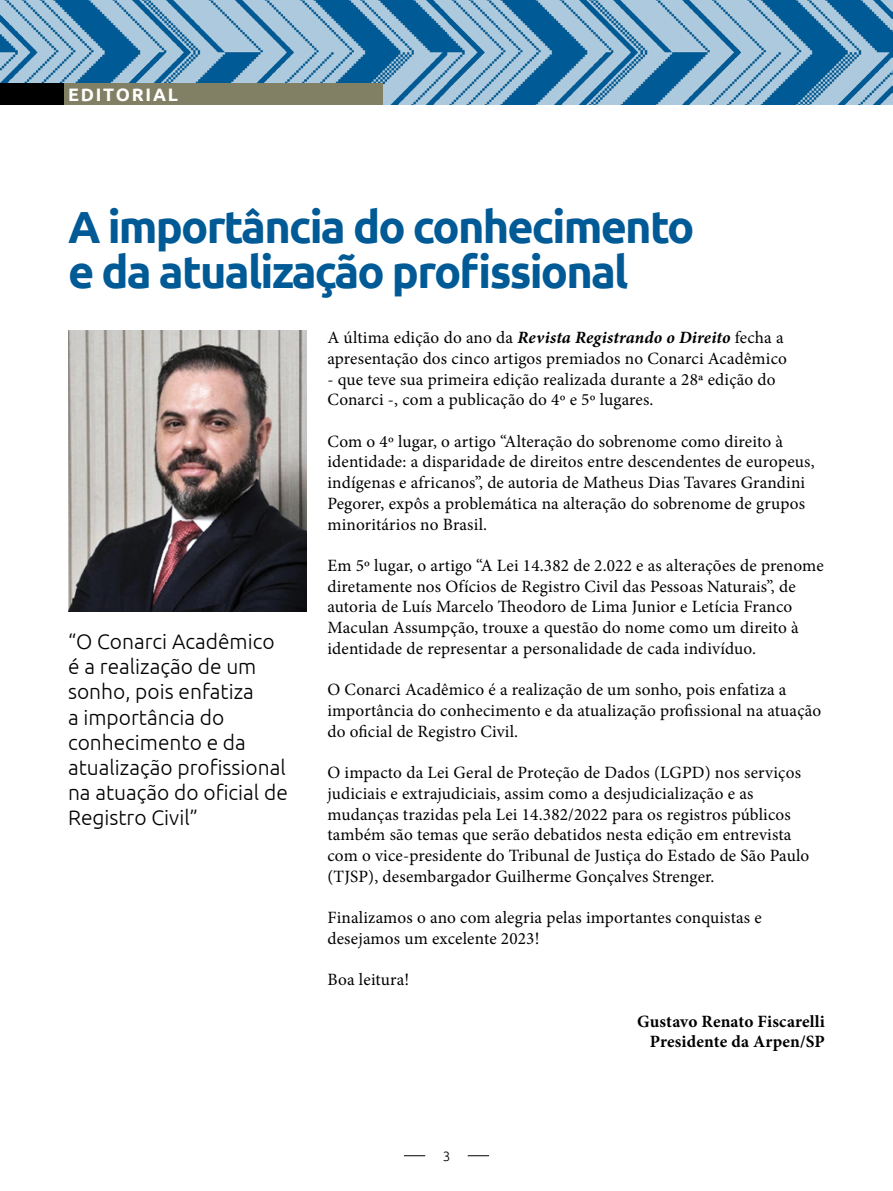
<style>
.page{position:relative;width:893px;height:1191px;background:#fff}
.page>*{position:absolute;margin:0;border:0;box-sizing:border-box;transform-origin:0 0}
.t1{font:700 45px/45px "Ubuntu";letter-spacing:-.04em;color:#005a96}
.t2{font:300 21px/25.2px "Ubuntu";color:#000}
.t3{font:700 18px "Ubuntu";letter-spacing:.1em;color:#fff}
.t4{font:17.25px/20.7px "Minion Pro";letter-spacing:.01em;color:#000}
.t5{font:700 17.25px/20.7px "Minion Pro";letter-spacing:.005em;color:#000;text-align:right}
.t6{font:300 13.5px "Ubuntu";color:#000}
.s1{font-weight:700;font-style:italic}
</style>
<div class="page">
<svg style="left:404px;top:1155px;width:21px;height:1px"></svg>
<svg style="left:468px;top:1155px;width:21px;height:1px"></svg>
<img style="left:0;top:0;width:893px;height:104px">
<div style="left:0;top:83px;width:383px;height:21px;background:#828064"></div>
<div style="left:0;top:83px;width:64px;height:21px;background:#000"></div>
<img style="left:68px;top:331px;width:238px;height:280px">
<p class="t3" style="left:68px;top:83px;width:111px">EDITORIAL</p>
<h1 class="t1" style="left:68px;top:204px;width:628px">A importância do conhecimento e da atualização profissional</h1>
<p class="t2" style="left:68px;top:628px;width:221px">“O Conarci Acadêmico é a realização de um sonho, pois enfatiza<br>a importância do conhecimento e da atualização profissional na atuação do oficial de<br>Registro Civil”</p>
<p class="t4" style="left:327px;top:327px;width:461px">A última edição do ano da <span class="s1">Revista Registrando o Direito</span> fecha a apresentação dos cinco artigos premiados no Conarci Acadêmico</p>
<p class="t4" style="left:327px;top:369px;width:450px">- que teve sua primeira edição realizada durante a 28ª edição do<br>Conarci -, com a publicação do 4º e 5º lugares.</p>
<p class="t4" style="left:327px;top:431px;width:489px">Com o 4º lugar, o artigo “Alteração do sobrenome como direito à identidade: a disparidade de direitos entre descendentes de europeus, indígenas e africanos”, de autoria de Matheus Dias Tavares Grandini Pegorer, expôs a problemática na alteração do sobrenome de grupos minoritários no Brasil.</p>
<p class="t4" style="left:327px;top:555px;width:498px">Em 5º lugar, o artigo “A Lei 14.382 de 2.022 e as alterações de prenome diretamente nos Ofícios de Registro Civil das Pessoas Naturais”, de autoria de Luís Marcelo Theodoro de Lima Junior e Letícia Franco Maculan Assumpção, trouxe a questão do nome como um direito à identidade de representar a personalidade de cada indivíduo.</p>
<p class="t4" style="left:327px;top:679px;width:495px">O Conarci Acadêmico é a realização de um sonho, pois enfatiza a importância do conhecimento e da atualização profissional na atuação do oficial de Registro Civil.</p>
<p class="t4" style="left:327px;top:762px;width:483px">O impacto da Lei Geral de Proteção de Dados (LGPD) nos serviços judiciais e extrajudiciais, assim como a desjudicialização e as mudanças trazidas pela Lei 14.382/2022 para os registros públicos também são temas que serão debatidos nesta edição em entrevista com o vice-presidente do Tribunal de Justiça do Estado de São Paulo (TJSP), desembargador Guilherme Gonçalves Strenger.</p>
<p class="t4" style="left:327px;top:907px;width:436px">Finalizamos o ano com alegria pelas importantes conquistas e desejamos um excelente 2023!</p>
<p class="t4" style="left:327px;top:969px;width:83px">Boa leitura!</p>
<p class="t5" style="left:637px;top:1010px;width:189px">Gustavo Renato Fiscarelli<br>Presidente da Arpen/SP</p>
<p class="t6" style="left:443px;top:1148px;width:9px">3</p>
</div>
